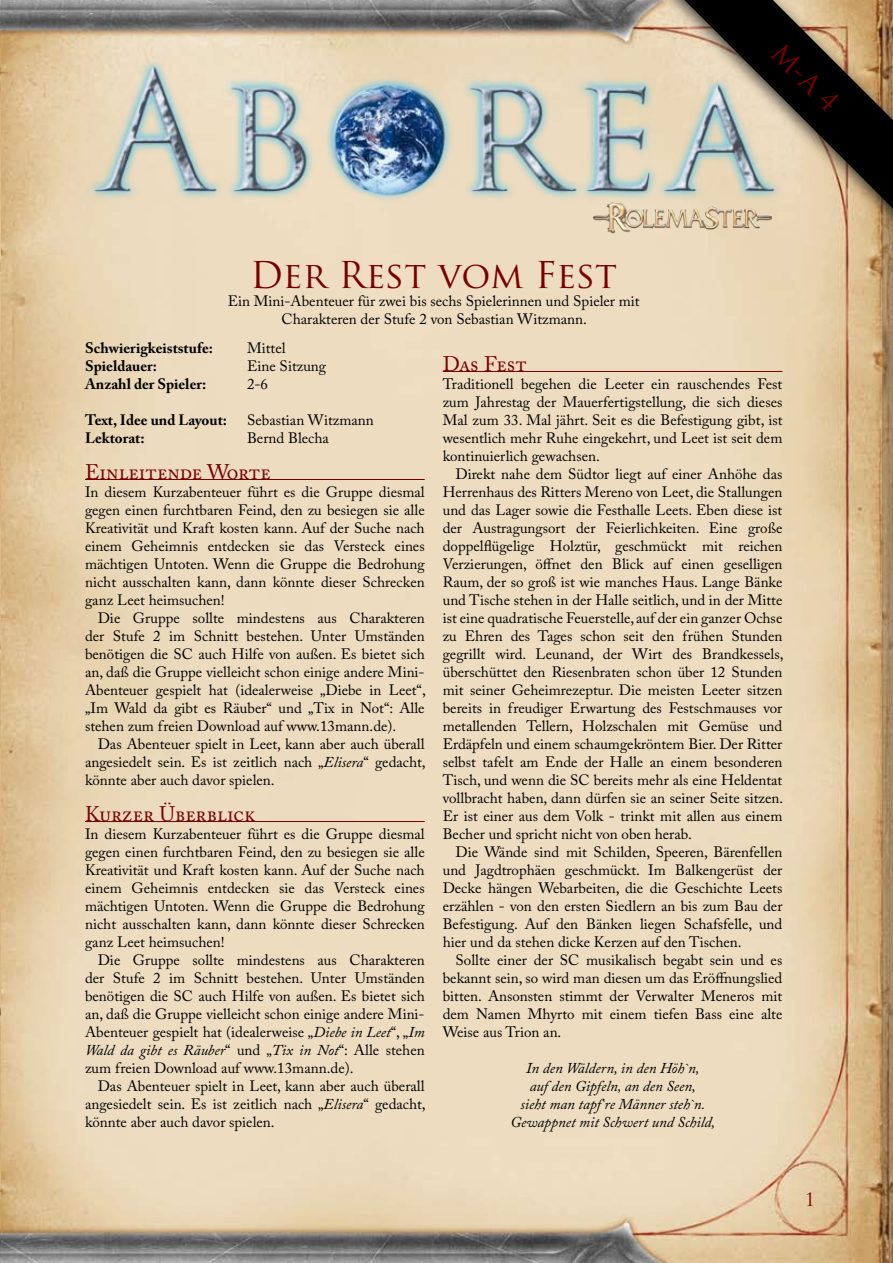
<style>
.page{position:relative;width:893px;height:1263px;background:#fff}
.page>*{position:absolute;margin:0;border:0;box-sizing:border-box;transform-origin:0 0}
.t1{font:36px "Trajan Pro";color:#790000}
.t2{font:27px "Trajan Pro";color:#790000}
.t3{font:21px "Adobe Caslon Pro";color:#790000}
.t4{font:18px "Trajan Pro";color:#790000}
.t5{font:15px/18px "Adobe Caslon Pro";color:#000;text-align:justify}
.t6{font:italic 15px/18px "Adobe Caslon Pro";color:#000;text-align:center}
.t7{font:700 15px "Adobe Caslon Pro";color:#000}
.s1{font-style:italic}
</style>
<div class="page">
<img style="left:0;top:0;width:893px;height:1263px">
<img style="left:85px;top:58px;width:551px;height:143px">
<hr style="left:85px;top:479px;width:340px;height:1px;background:#790000">
<hr style="left:85px;top:821px;width:340px;height:1px;background:#790000">
<hr style="left:443px;top:371px;width:339px;height:1px;background:#790000">
<img style="left:578px;top:196px;width:58px;height:41px">
<div style="left:636px;top:0;width:257px;height:273px;background:#000;opacity:.75"></div>
<img style="left:684px;top:0;width:209px;height:209px">
<h1 class="t1" style="left:250px;top:252px;width:368px">Der Rest vom Fest</h1>
<p class="t5" style="left:228px;top:292px;width:414px;text-align:center">Ein Mini-Abenteuer für zwei bis sechs Spielerinnen und Spieler mit<br>Charakteren der Stufe 2 von Sebastian Witzmann.</p>
<h2 class="t2" style="left:788px;top:36px;width:83px;rotate:45deg">M-A 4</h2>
<p class="t7" style="left:85px;top:339px;width:129px">Schwierigkeiststufe:</p>
<p class="t5" style="left:247px;top:339px;width:40px">Mittel</p>
<p class="t7" style="left:85px;top:357px;width:74px">Spieldauer:</p>
<p class="t5" style="left:247px;top:357px;width:81px">Eine Sitzung</p>
<p class="t7" style="left:85px;top:375px;width:123px">Anzahl der Spieler:</p>
<p class="t5" style="left:247px;top:375px;width:23px">2-6</p>
<p class="t7" style="left:85px;top:411px;width:143px">Text, Idee und Layout:</p>
<p class="t5" style="left:247px;top:411px;width:128px">Sebastian Witzmann</p>
<p class="t7" style="left:85px;top:429px;width:61px">Lektorat:</p>
<p class="t5" style="left:247px;top:429px;width:83px">Bernd Blecha</p>
<h3 class="t3" style="left:85px;top:460px;width:187px">Einleitende Worte</h3>
<p class="t5" style="left:85px;top:483px;width:341px">In diesem Kurzabenteuer führt es die Gruppe diesmal gegen einen furchtbaren Feind, den zu besiegen sie alle Kreativität und Kraft kosten kann. Auf der Suche nach einem Geheimnis entdecken sie das Versteck eines mächtigen Untoten. Wenn die Gruppe die Bedrohung nicht ausschalten kann, dann könnte dieser Schrecken ganz Leet heimsuchen!</p>
<p class="t5" style="left:85px;top:609px;width:342px;text-indent:13px">Die Gruppe sollte mindestens aus Charakteren der Stufe 2 im Schnitt bestehen. Unter Umständen benötigen die SC auch Hilfe von außen. Es bietet sich an, daß die Gruppe vielleicht schon einige andere Mini-Abenteuer gespielt hat (idealerweise „Diebe in Leet“, „Im Wald da gibt es Räuber“ und „Tix in Not“: Alle stehen zum freien Download auf www.13mann.de).</p>
<p class="t5" style="left:85px;top:735px;width:342px;text-indent:13px">Das Abenteuer spielt in Leet, kann aber auch überall angesiedelt sein. Es ist zeitlich nach „<span class="s1">Elisera</span>“ gedacht, könnte aber auch davor spielen.</p>
<h3 class="t3" style="left:85px;top:802px;width:172px">Kurzer Überblick</h3>
<p class="t5" style="left:85px;top:825px;width:341px">In diesem Kurzabenteuer führt es die Gruppe diesmal gegen einen furchtbaren Feind, den zu besiegen sie alle Kreativität und Kraft kosten kann. Auf der Suche nach einem Geheimnis entdecken sie das Versteck eines mächtigen Untoten. Wenn die Gruppe die Bedrohung nicht ausschalten kann, dann könnte dieser Schrecken ganz Leet heimsuchen!</p>
<p class="t5" style="left:85px;top:951px;width:341px;text-indent:13px">Die Gruppe sollte mindestens aus Charakteren der Stufe 2 im Schnitt bestehen. Unter Umständen benötigen die SC auch Hilfe von außen. Es bietet sich an, daß die Gruppe vielleicht schon einige andere Mini-Abenteuer gespielt hat (idealerweise „<span class="s1">Diebe in Leet</span>“, „<span class="s1">Im Wald da gibt es Räuber</span>“ und „<span class="s1">Tix in Not</span>“: Alle stehen zum freien Download auf www.13mann.de).</p>
<p class="t5" style="left:85px;top:1077px;width:342px;text-indent:13px">Das Abenteuer spielt in Leet, kann aber auch überall angesiedelt sein. Es ist zeitlich nach „<span class="s1">Elisera</span>“ gedacht, könnte aber auch davor spielen.</p>
<h3 class="t3" style="left:443px;top:352px;width:86px">Das Fest</h3>
<p class="t5" style="left:443px;top:375px;width:341px">Traditionell begehen die Leeter ein rauschendes Fest zum Jahrestag der Mauerfertigstellung, die sich dieses Mal zum 33. Mal jährt. Seit es die Befestigung gibt, ist wesentlich mehr Ruhe eingekehrt, und Leet ist seit dem kontinuierlich gewachsen.</p>
<p class="t5" style="left:443px;top:465px;width:342px;text-indent:13px">Direkt nahe dem Südtor liegt auf einer Anhöhe das Herrenhaus des Ritters Mereno von Leet, die Stallungen und das Lager sowie die Festhalle Leets. Eben diese ist der Austragungsort der Feierlichkeiten. Eine große doppelflügelige Holztür, geschmückt mit reichen Verzierungen, öffnet den Blick auf einen geselligen Raum, der so groß ist wie manches Haus. Lange Bänke und Tische stehen in der Halle seitlich, und in der Mitte ist eine quadratische Feuerstelle, auf der ein ganzer Ochse zu Ehren des Tages schon seit den frühen Stunden gegrillt wird. Leunand, der Wirt des Brandkessels, überschüttet den Riesenbraten schon über 12 Stunden mit seiner Geheimrezeptur. Die meisten Leeter sitzen bereits in freudiger Erwartung des Festschmauses vor metallenden Tellern, Holzschalen mit Gemüse und Erdäpfeln und einem schaumgekröntem Bier. Der Ritter selbst tafelt am Ende der Halle an einem besonderen Tisch, und wenn die SC bereits mehr als eine Heldentat vollbracht haben, dann dürfen sie an seiner Seite sitzen.<br>Er ist einer aus dem Volk - trinkt mit allen aus einem Becher und spricht nicht von oben herab.</p>
<p class="t5" style="left:443px;top:843px;width:341px;text-indent:13px">Die Wände sind mit Schilden, Speeren, Bärenfellen und Jagdtrophäen geschmückt. Im Balkengerüst der Decke hängen Webarbeiten, die die Geschichte Leets erzählen - von den ersten Siedlern an bis zum Bau der Befestigung. Auf den Bänken liegen Schafsfelle, und hier und da stehen dicke Kerzen auf den Tischen.</p>
<p class="t5" style="left:443px;top:951px;width:341px;text-indent:13px">Sollte einer der SC musikalisch begabt sein und es bekannt sein, so wird man diesen um das Eröffnungslied bitten. Ansonsten stimmt der Verwalter Meneros mit dem Namen Mhyrto mit einem tiefen Bass eine alte Weise aus Trion an.</p>
<p class="t6" style="left:510px;top:1059px;width:206px">In den Wäldern, in den Höh`n,<br>auf den Gipfeln, an den Seen,<br>sieht man tapf`re Männer steh`n.<br>Gewappnet mit Schwert und Schild,</p>
<p class="t4" style="left:805px;top:1188px;width:12px">1</p>
</div>
